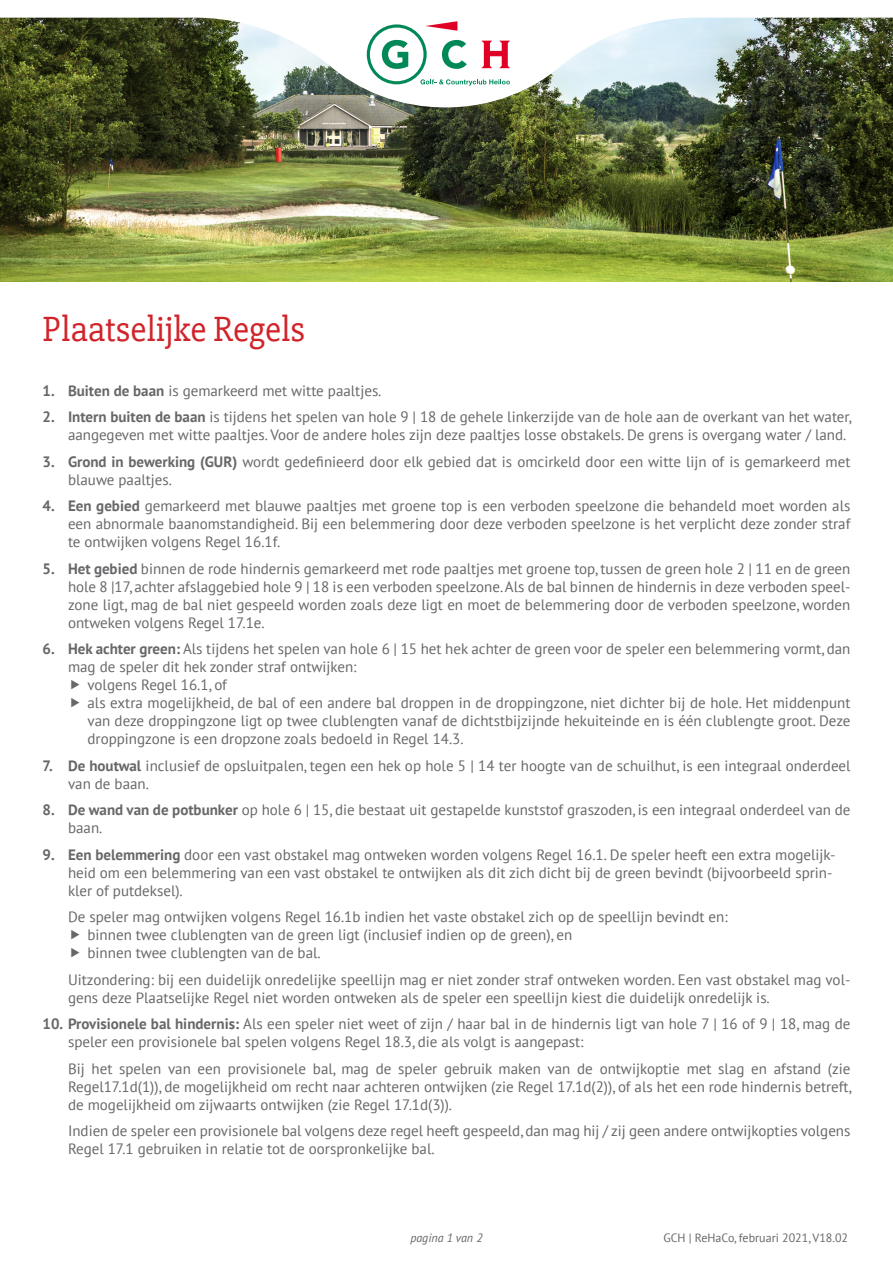
<style>
.page{position:relative;width:893px;height:1263px;background:#fff}
.page>*{position:absolute;margin:0;border:0;box-sizing:border-box;transform-origin:0 0}
.t1{font:36px "Slabo 27 px";color:#d1232a}
.t2{font:15px/18px "PT Sans";color:#67676a}
.t3{font:12px "PT Sans";color:#67676a}
.t4{font:italic 12px "PT Sans";color:#67676a}
.s1{font-weight:700}
</style>
<div class="page">
<img style="left:0;top:107px;width:893px;height:175px">
<img style="left:0;top:17px;width:893px;height:90px">
<svg style="left:367px;top:21px;width:143px;height:65px"></svg>
<p class="t1" style="left:43px;top:308px;width:264px">Plaatselijke Regels</p>
<p class="t2" style="left:43px;top:381px;width:340px"><span class="s1">1. Buiten de baan</span> is gemarkeerd met witte paaltjes.</p>
<p class="t2" style="left:68px;top:408px;width:785px;text-indent:-26px"><span class="s1">2. Intern buiten de baan</span> is tijdens het spelen van hole 9 | 18 de gehele linkerzijde van de hole aan de overkant van het water, aangegeven met witte paaltjes. Voor de andere holes zijn deze paaltjes losse obstakels. De grens is overgang water / land.</p>
<p class="t2" style="left:68px;top:452px;width:784px;text-indent:-26px"><span class="s1">3. Grond in bewerking (GUR)</span> wordt gedefinieerd door elk gebied dat is omcirkeld door een witte lijn of is gemarkeerd met blauwe paaltjes.</p>
<p class="t2" style="left:68px;top:497px;width:784px;text-align:justify;text-indent:-26px"><span class="s1">4. Een gebied</span> gemarkeerd met blauwe paaltjes met groene top is een verboden speelzone die behandeld moet worden als een abnormale baanomstandigheid. Bij een belemmering door deze verboden speelzone is het verplicht deze zonder straf te ontwijken volgens Regel 16.1f.</p>
<p class="t2" style="left:68px;top:559px;width:784px;text-align:justify;text-indent:-26px"><span class="s1">5. Het gebied</span> binnen de rode hindernis gemarkeerd met rode paaltjes met groene top, tussen de green hole 2 | 11 en de green hole 8 |17, achter afslaggebied hole 9 | 18 is een verboden speelzone. Als de bal binnen de hindernis in deze verboden speel&shy;zone ligt, mag de bal niet gespeeld worden zoals deze ligt en moet de belemmering door de verboden speelzone, worden ontweken volgens Regel 17.1e.</p>
<p class="t2" style="left:68px;top:640px;width:784px;text-indent:-26px"><span class="s1">6. Hek achter green:</span> Als tijdens het spelen van hole 6 | 15 het hek achter de green voor de speler een belemmering vormt, dan mag de speler dit hek zonder straf ontwijken:</p>
<p class="t2" style="left:88px;top:676px;width:141px">volgens Regel 16.1, of</p>
<p class="t2" style="left:88px;top:694px;width:764px;text-align:justify">als extra mogelijkheid, de bal of een andere bal droppen in de droppingzone, niet dichter bij de hole. Het middenpunt van deze droppingzone ligt op twee clublengten vanaf de dichtstbijzijnde hekuiteinde en is één clublengte groot. Deze droppingzone is een dropzone zoals bedoeld in Regel 14.3.</p>
<p class="t2" style="left:68px;top:756px;width:784px;text-indent:-26px"><span class="s1">7. De houtwal</span> inclusief de opsluitpalen, tegen een hek op hole 5 | 14 ter hoogte van de schuilhut, is een integraal onderdeel van de baan.</p>
<p class="t2" style="left:68px;top:801px;width:784px;text-indent:-26px"><span class="s1">8. De wand van de potbunker</span> op hole 6 | 15, die bestaat uit gestapelde kunststof graszoden, is een integraal onderdeel van de baan.</p>
<p class="t2" style="left:68px;top:845px;width:769px;text-indent:-26px"><span class="s1">9. Een belemmering</span> door een vast obstakel mag ontweken worden volgens Regel 16.1. De speler heeft een extra mogelijk&shy;heid om een belemmering van een vast obstakel te ontwijken als dit zich dicht bij de green bevindt (bijvoorbeeld sprin&shy;kler of putdeksel).</p>
<p class="t2" style="left:68px;top:908px;width:661px">De speler mag ontwijken volgens Regel 16.1b indien het vaste obstakel zich op de speellijn bevindt en:</p>
<p class="t2" style="left:88px;top:926px;width:486px">binnen twee clublengten van de green ligt (inclusief indien op de green), en</p>
<p class="t2" style="left:88px;top:944px;width:235px">binnen twee clublengten van de bal.</p>
<p class="t2" style="left:68px;top:970px;width:784px">Uitzondering: bij een duidelijk onredelijke speellijn mag er niet zonder straf ontweken worden. Een vast obstakel mag vol&shy;gens deze Plaatselijke Regel niet worden ontweken als de speler een speellijn kiest die duidelijk onredelijk is.</p>
<p class="t2" style="left:68px;top:1015px;width:784px;text-indent:-26px"><span class="s1">10. Provisionele bal hindernis:</span> Als een speler niet weet of zijn / haar bal in de hindernis ligt van hole 7 | 16 of 9 | 18, mag de speler een provisionele bal spelen volgens Regel 18.3, die als volgt is aangepast:</p>
<p class="t2" style="left:68px;top:1059px;width:785px;text-align:justify">Bij het spelen van een provisionele bal, mag de speler gebruik maken van de ontwijkoptie met slag en afstand (zie Regel17.1d(1)), de mogelijkheid om recht naar achteren ontwijken (zie Regel 17.1d(2)), of als het een rode hindernis betreft, de mogelijkheid om zijwaarts ontwijken (zie Regel 17.1d(3)).</p>
<p class="t2" style="left:68px;top:1122px;width:784px">Indien de speler een provisionele bal volgens deze regel heeft gespeeld, dan mag hij / zij geen andere ontwijkopties volgens<br>Regel 17.1 gebruiken in relatie tot de oorspronkelijke bal.</p>
<p class="t4" style="left:410px;top:1230px;width:74px">pagina 1 van 2</p>
<p class="t3" style="left:663px;top:1230px;width:186px">GCH | ReHaCo, februari 2021, V18.02</p>
</div>
